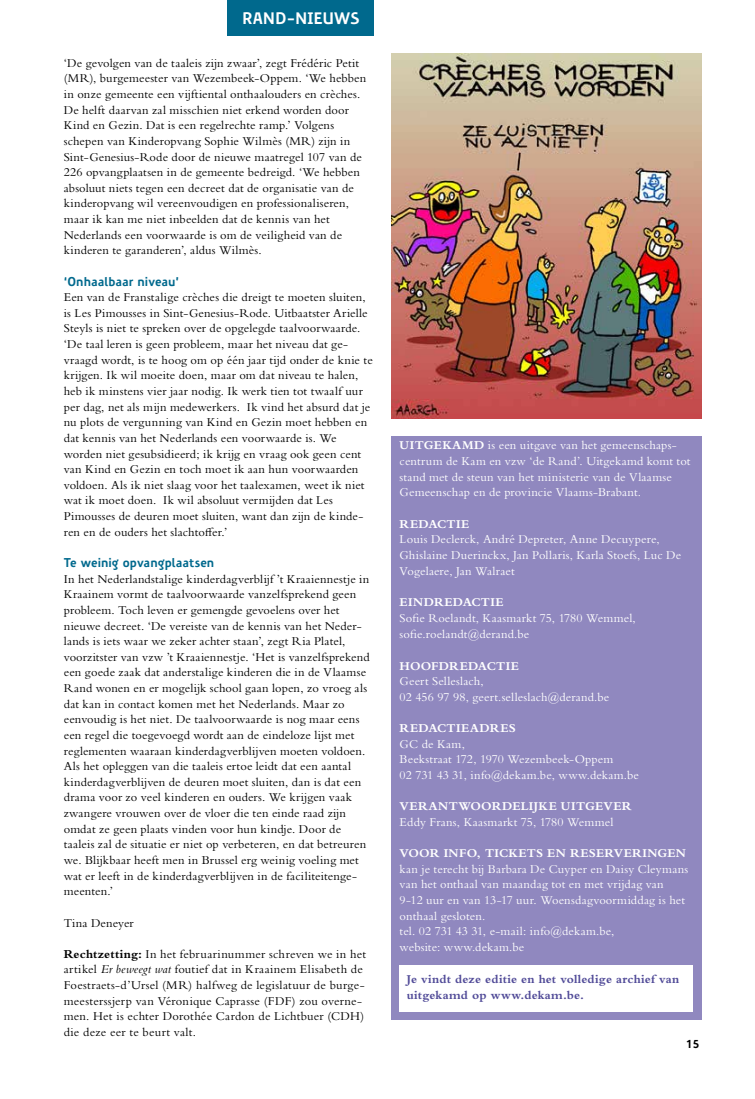
<style>
.page{position:relative;width:755px;height:1099px;background:#fff}
.page>*{position:absolute;margin:0;border:0;box-sizing:border-box;transform-origin:0 0}
.t1{font:700 16.25px "Precious Sans";letter-spacing:-.005em;color:#fff}
.t2{font:12.5px/15.6px "Bembo Std";letter-spacing:.01em;color:#000}
.t3{font:12.5px/15.6px "Bembo Std";letter-spacing:.01em;color:#fff}
.t4{font:700 12.5px "Bembo Std";letter-spacing:.03em;color:#fff}
.t5{font:700 12.5px/16.2px "Bembo Std";letter-spacing:.01em;color:#514b98}
.t6{font:700 12.5px "Precious Sans";color:#00698d}
.t7{font:700 12.5px "Bembo Std";letter-spacing:.01em;color:#fff}
.t8{font:700 11.25px "Precious Sans";color:#000}
.s1{font-weight:700}
.s2{font-style:italic}
</style>
<div class="page">
<div style="left:392px;top:436px;width:310px;height:583px;background:#9088bf"></div>
<div style="left:400px;top:965px;width:293px;height:46px;background:#fff"></div>
<img style="left:392px;top:53px;width:310px;height:365px">
<div style="left:228px;top:0;width:146px;height:35px;background:#00698d"></div>
<h1 class="t1" style="left:242px;top:8px;width:119px">RAND-NIEUWS</h1>
<p class="t2" style="left:64px;top:55px;width:304px">‘De gevolgen van de taaleis zijn zwaar’, zegt Frédéric Petit (MR), burgemeester van Wezembeek-Oppem. ‘We hebben in onze gemeente een vijftiental onthaalouders en crèches.<br>De helft daarvan zal misschien niet erkend worden door Kind en Gezin. Dat is een regelrechte ramp.’ Volgens schepen van Kinderopvang Sophie Wilmès (MR) zijn in Sint-Genesius-Rode door de nieuwe maatregel 107 van de 226 opvangplaatsen in de gemeente bedreigd. ‘We hebben absoluut niets tegen een decreet dat de organisatie van de kinderopvang wil vereenvoudigen en professionaliseren, maar ik kan me niet inbeelden dat de kennis van het Nederlands een voorwaarde is om de veiligheid van de kinderen te garanderen’, aldus Wilmès.</p>
<p class="t6" style="left:64px;top:273px;width:117px">‘Onhaalbaar niveau’</p>
<p class="t2" style="left:64px;top:289px;width:310px">Een van de Franstalige crèches die dreigt te moeten sluiten, is Les Pimousses in Sint-Genesius-Rode. Uitbaatster Arielle Steyls is niet te spreken over de opgelegde taalvoorwaarde. ‘De taal leren is geen probleem, maar het niveau dat ge&shy;vraagd wordt, is te hoog om op één jaar tijd onder de knie te krijgen. Ik wil moeite doen, maar om dat niveau te halen, heb ik minstens vier jaar nodig. Ik werk tien tot twaalf uur per dag, net als mijn medewerkers. Ik vind het absurd dat je nu plots de vergunning van Kind en Gezin moet hebben en dat kennis van het Nederlands een voorwaarde is. We worden niet gesubsidieerd; ik krijg en vraag ook geen cent van Kind en Gezin en toch moet ik aan hun voorwaarden voldoen. Als ik niet slaag voor het taalexamen, weet ik niet wat ik moet doen. Ik wil absoluut vermijden dat Les Pimousses de deuren moet sluiten, want dan zijn de kinde&shy;ren en de ouders het slachtoffer.’</p>
<p class="t6" style="left:64px;top:554px;width:152px">Te weinig opvangplaatsen</p>
<p class="t2" style="left:64px;top:570px;width:307px">In het Nederlandstalige kinderdagverblijf ’t Kraaiennestje in Kraainem vormt de taalvoorwaarde vanzelfsprekend geen probleem. Toch leven er gemengde gevoelens over het nieuwe decreet. ‘De vereiste van de kennis van het Neder&shy;lands is iets waar we zeker achter staan’, zegt Ria Platel, voorzitster van vzw ’t Kraaiennestje. ‘Het is vanzelfsprekend een goede zaak dat anderstalige kinderen die in de Vlaamse Rand wonen en er mogelijk school gaan lopen, zo vroeg als dat kan in contact komen met het Nederlands. Maar zo eenvoudig is het niet. De taalvoorwaarde is nog maar eens een regel die toegevoegd wordt aan de eindeloze lijst met reglementen waaraan kinderdagverblijven moeten voldoen.<br>Als het opleggen van die taaleis ertoe leidt dat een aantal kinderdagverblijven de deuren moet sluiten, dan is dat een drama voor zo veel kinderen en ouders. We krijgen vaak zwangere vrouwen over de vloer die ten einde raad zijn omdat ze geen plaats vinden voor hun kindje. Door de taaleis zal de situatie er niet op verbeteren, en dat betreuren we. Blijkbaar heeft men in Brussel erg weinig voeling met wat er leeft in de kinderdagverblijven in de faciliteitenge&shy;meenten.’</p>
<p class="t2" style="left:64px;top:914px;width:71px">Tina Deneyer</p>
<p class="t2" style="left:64px;top:945px;width:304px"><span class="s1">Rechtzetting:</span> In het februarinummer schreven we in het artikel <span class="s2">Er beweegt wat</span> foutief dat in Kraainem Elisabeth de Foestraets-d’Ursel (MR) halfweg de legislatuur de burge&shy;meesterssjerp van Véronique Caprasse (FDF) zou overne&shy;men. Het is echter Dorothée Cardon de Lichtbuer (CDH) die deze eer te beurt valt.</p>
<p class="t3" style="left:400px;top:437px;width:292px"><span class="s1">UITGEKAMD</span> is een uitgave van het gemeenschaps&shy;centrum de Kam en vzw ‘de Rand’. Uitgekamd komt tot stand met de steun van het ministerie van de Vlaamse Gemeenschap en de provincie Vlaams-Brabant.</p>
<p class="t4" style="left:400px;top:516px;width:71px">REDACTIE</p>
<p class="t3" style="left:400px;top:531px;width:283px">Louis Declerck, André Depreter, Anne Decuypere,<br>Ghislaine Duerinckx, Jan Pollaris, Karla Stoefs, Luc De<br>Vogelaere, Jan Walraet</p>
<p class="t4" style="left:400px;top:595px;width:106px">EINDREDACTIE</p>
<p class="t3" style="left:400px;top:609px;width:238px;line-height:16.2px">Sofie Roelandt, Kaasmarkt 75, 1780 Wemmel, sofie.roelandt@derand.be</p>
<p class="t7" style="left:400px;top:658px;width:121px">HOOFDREDACTIE</p>
<p class="t3" style="left:400px;top:673px;width:211px">Geert Selleslach,<br>02 456 97 98, geert.selleslach@derand.be</p>
<p class="t4" style="left:400px;top:721px;width:118px">REDACTIEADRES</p>
<p class="t3" style="left:400px;top:735px;width:241px">GC de Kam,<br>Beekstraat 172, 1970 Wezembeek-Oppem<br>02 731 43 31, info@dekam.be, www.dekam.be</p>
<p class="t4" style="left:400px;top:799px;width:233px">VERANTWOORDELIJKE UITGEVER</p>
<p class="t3" style="left:400px;top:814px;width:215px">Eddy Frans, Kaasmarkt 75, 1780 Wemmel</p>
<p class="t4" style="left:400px;top:846px;width:288px">VOOR INFO, TICKETS EN RESERVERINGEN</p>
<p class="t3" style="left:400px;top:860px;width:290px">kan je terecht bij Barbara De Cuyper en Daisy Cleymans van het onthaal van maandag tot en met vrijdag van 9-12 uur en van 13-17 uur. Woensdagvoormiddag is het onthaal gesloten.<br>tel. 02 731 43 31, e-mail: info@dekam.be,<br>website: www.dekam.be</p>
<p class="t5" style="left:407px;top:970px;width:274px">Je vindt deze editie en het volledige archief van uitgekamd op www.dekam.be.</p>
<p class="t8" style="left:686px;top:1037px;width:15px">15</p>
</div>
